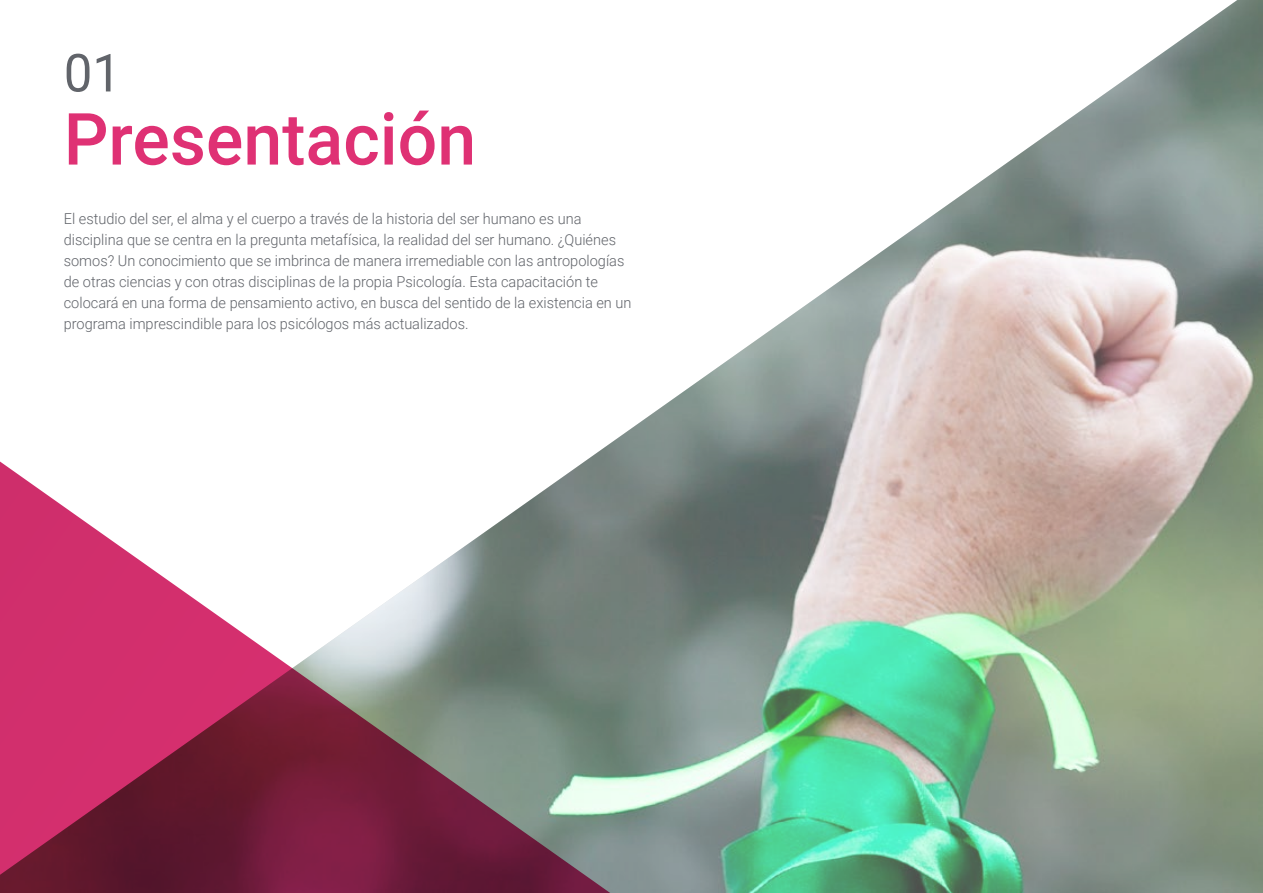
<style>
.page{position:relative;width:1263px;height:893px;background:#fff}
.page>*{position:absolute;margin:0;border:0;box-sizing:border-box;transform-origin:0 0}
.t1{font:500 72px "Roboto";color:#df3174}
.t2{font:52.5px "Roboto";color:#61646a}
.t3{font:300 15px/21px "Roboto";color:#61646a}
</style>
<div class="page">
<img style="left:606px;top:0;width:657px;height:893px">
<svg style="left:0;top:446px;width:640px;height:447px"></svg>
<h2 class="t2" style="left:64px;top:36px;width:59px">01</h2>
<h1 class="t1" style="left:64px;top:89px;width:414px">Presentación</h1>
<p class="t3" style="left:64px;top:207px;width:569px">El estudio del ser, el alma y el cuerpo a través de la historia del ser humano es una disciplina que se centra en la pregunta metafísica, la realidad del ser humano. ¿Quiénes somos? Un conocimiento que se imbrinca de manera irremediable con las antropologías de otras ciencias y con otras disciplinas de la propia Psicología. Esta capacitación te colocará en una forma de pensamiento activo, en busca del sentido de la existencia en un programa imprescindible para los psicólogos más actualizados.</p>
</div>
